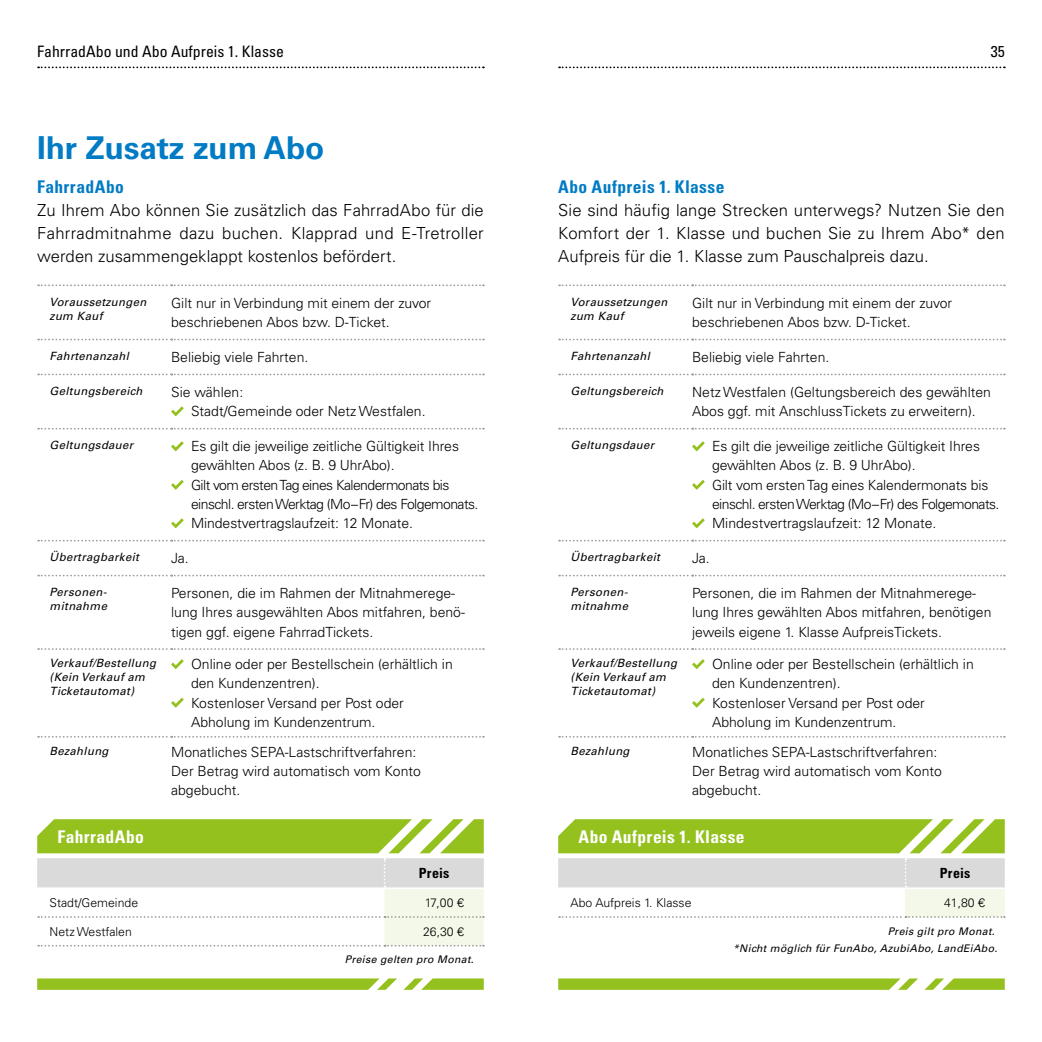
<style>
.page{position:relative;width:1042px;height:1042px;background:#fff}
.page>*{position:absolute;margin:0;border:0;box-sizing:border-box;transform-origin:0 0}
.t1{font:700 31.5px "Univers LT Pro 65";letter-spacing:-.005em;color:#007bc4}
.t2{font:700 condensed 17.5px "Univers LT Pro";letter-spacing:.025em;color:#007bc4}
.t3{font:700 condensed 17.5px "Univers LT Pro";letter-spacing:.025em;color:#fff}
.t4{font:300 16.62px/22.8px "Univers LT Pro 45";color:#000;text-align:justify}
.t5{font:condensed 15.75px "Univers LT Pro";color:#000}
.t6{font:300 14px/19.2px "Univers LT Pro 45";color:#000}
.t7{font:300 14px/19.2px "Univers LT Pro 45";letter-spacing:-.025em;color:#000}
.t8{font:700 condensed 14px "Univers LT Pro";letter-spacing:.02em;color:#000}
.t9{font:300 12.25px "Univers LT Pro 45";color:#000}
.t10{font:italic 11.38px/14px "Univers LT Pro 55";letter-spacing:.03em;color:#000}
.t11{font:italic 10.5px/17.5px "Univers LT Pro 55";letter-spacing:.03em;color:#000;text-align:right}
</style>
<div class="page">
<svg style="left:38px;top:284px;width:446px;height:2px"></svg>
<svg style="left:38px;top:339px;width:446px;height:1px"></svg>
<svg style="left:38px;top:374px;width:446px;height:1px"></svg>
<svg style="left:38px;top:428px;width:446px;height:1px"></svg>
<svg style="left:38px;top:540px;width:446px;height:1px"></svg>
<svg style="left:38px;top:575px;width:446px;height:1px"></svg>
<svg style="left:38px;top:648px;width:446px;height:2px"></svg>
<svg style="left:38px;top:736px;width:446px;height:1px"></svg>
<svg style="left:171px;top:406px;width:13px;height:10px"></svg>
<svg style="left:171px;top:441px;width:13px;height:10px"></svg>
<svg style="left:171px;top:480px;width:13px;height:10px"></svg>
<svg style="left:171px;top:518px;width:13px;height:10px"></svg>
<svg style="left:171px;top:659px;width:13px;height:10px"></svg>
<svg style="left:171px;top:698px;width:13px;height:9px"></svg>
<svg style="left:559px;top:284px;width:446px;height:2px"></svg>
<svg style="left:559px;top:339px;width:446px;height:1px"></svg>
<svg style="left:559px;top:374px;width:446px;height:1px"></svg>
<svg style="left:559px;top:428px;width:446px;height:1px"></svg>
<svg style="left:559px;top:540px;width:446px;height:1px"></svg>
<svg style="left:559px;top:575px;width:446px;height:1px"></svg>
<svg style="left:559px;top:648px;width:446px;height:2px"></svg>
<svg style="left:559px;top:736px;width:446px;height:1px"></svg>
<svg style="left:692px;top:441px;width:12px;height:10px"></svg>
<svg style="left:692px;top:480px;width:12px;height:10px"></svg>
<svg style="left:692px;top:518px;width:12px;height:10px"></svg>
<svg style="left:692px;top:659px;width:12px;height:10px"></svg>
<svg style="left:692px;top:698px;width:12px;height:9px"></svg>
<div style="left:905px;top:888px;width:100px;height:29px;background:#f4f8e9"></div>
<hr style="left:905px;top:887px;width:100px;height:2px;background:#fff">
<svg style="left:559px;top:916px;width:446px;height:2px"></svg>
<svg style="left:558px;top:819px;width:447px;height:69px;background:#c0d38c"></svg>
<svg style="left:559px;top:66px;width:446px;height:2px"></svg>
<svg style="left:558px;top:978px;width:360px;height:12px;background:#9ec633"></svg>
<svg style="left:924px;top:978px;width:81px;height:12px"></svg>
<svg style="left:38px;top:66px;width:446px;height:2px"></svg>
<svg style="left:37px;top:978px;width:360px;height:12px;background:#9ec633"></svg>
<svg style="left:403px;top:978px;width:81px;height:12px"></svg>
<svg style="left:37px;top:819px;width:447px;height:127px"></svg>
<p class="t5" style="left:37px;top:41px;width:248px">FahrradAbo und Abo Aufpreis 1. Klasse</p>
<p class="t5" style="left:991px;top:41px;width:15px">35</p>
<h1 class="t1" style="left:37px;top:126px;width:289px">Ihr Zusatz zum Abo</h1>
<p class="t2" style="left:37px;top:176px;width:88px">FahrradAbo</p>
<p class="t4" style="left:37px;top:198px;width:448px">Zu Ihrem Abo können Sie zusätzlich das FahrradAbo für die Fahrradmitnahme dazu buchen. Klapprad und E-Tretroller werden zusammengeklappt kostenlos befördert.</p>
<p class="t10" style="left:50px;top:294px;width:98px">Voraussetzungen zum Kauf</p>
<p class="t6" style="left:171px;top:293px;width:262px">Gilt nur in Verbindung mit einem der zuvor beschriebenen Abos bzw. D-Ticket.</p>
<p class="t10" style="left:50px;top:349px;width:81px">Fahrtenanzahl</p>
<p class="t6" style="left:171px;top:347px;width:139px">Beliebig viele Fahrten.</p>
<p class="t10" style="left:50px;top:384px;width:94px">Geltungsbereich</p>
<p class="t6" style="left:191px;top:382px;width:236px;text-indent:-20px">Sie wählen:<br>Stadt/Gemeinde oder Netz Westfalen.</p>
<p class="t10" style="left:50px;top:438px;width:85px">Geltungsdauer</p>
<p class="t7" style="left:191px;top:436px;width:289px">Es gilt die jeweilige zeitliche Gültigkeit Ihres gewählten Abos (z. B. 9 UhrAbo).<br>Gilt vom ersten Tag eines Kalendermonats bis einschl. ersten Werktag (Mo–Fr) des Folgemonats.<br>Mindestvertragslaufzeit: 12 Monate.</p>
<p class="t10" style="left:50px;top:550px;width:91px">Übertragbarkeit</p>
<p class="t6" style="left:171px;top:548px;width:19px">Ja.</p>
<p class="t10" style="left:50px;top:585px;width:59px">Personen&shy;mitnahme</p>
<p class="t6" style="left:171px;top:583px;width:295px">Personen, die im Rahmen der Mitnahmerege&shy;lung Ihres ausgewählten Abos mitfahren, benö&shy;tigen ggf. eigene FahrradTickets.</p>
<p class="t10" style="left:50px;top:656px;width:108px">Verkauf/Bestellung (Kein Verkauf am<br>Ticketautomat)</p>
<p class="t6" style="left:191px;top:654px;width:263px">Online oder per Bestellschein (erhältlich in den Kundenzentren).<br>Kostenloser Versand per Post oder<br>Abholung im Kundenzentrum.</p>
<p class="t10" style="left:50px;top:743px;width:60px">Bezahlung</p>
<p class="t6" style="left:171px;top:742px;width:251px">Monatliches SEPA-Lastschriftverfahren:<br>Der Betrag wird automatisch vom Konto abgebucht.</p>
<p class="t3" style="left:57px;top:825px;width:88px">FahrradAbo</p>
<p class="t8" style="left:419px;top:865px;width:32px">Preis</p>
<p class="t9" style="left:50px;top:894px;width:90px">Stadt/Gemeinde</p>
<p class="t9" style="left:425px;top:894px;width:41px">17,00 €</p>
<p class="t9" style="left:50px;top:923px;width:84px">Netz Westfalen</p>
<p class="t9" style="left:423px;top:923px;width:42px">26,30 €</p>
<p class="t11" style="left:345px;top:950px;width:130px">Preise gelten pro Monat.</p>
<p class="t2" style="left:558px;top:176px;width:168px">Abo Aufpreis 1. Klasse</p>
<p class="t4" style="left:558px;top:198px;width:448px">Sie sind häufig lange Strecken unterwegs? Nutzen Sie den Komfort der 1. Klasse und buchen Sie zu Ihrem Abo* den Aufpreis für die 1. Klasse zum Pauschalpreis dazu.</p>
<p class="t10" style="left:570px;top:294px;width:98px">Voraussetzungen zum Kauf</p>
<p class="t6" style="left:692px;top:293px;width:262px">Gilt nur in Verbindung mit einem der zuvor beschriebenen Abos bzw. D-Ticket.</p>
<p class="t10" style="left:570px;top:349px;width:81px">Fahrtenanzahl</p>
<p class="t6" style="left:692px;top:347px;width:139px">Beliebig viele Fahrten.</p>
<p class="t10" style="left:570px;top:384px;width:94px">Geltungsbereich</p>
<p class="t6" style="left:692px;top:382px;width:300px">Netz Westfalen (Geltungsbereich des gewählten<br>Abos ggf. mit AnschlussTickets zu erweitern).</p>
<p class="t10" style="left:570px;top:438px;width:85px">Geltungsdauer</p>
<p class="t6" style="left:712px;top:436px;width:289px">Es gilt die jeweilige zeitliche Gültigkeit Ihres gewählten Abos (z. B. 9 UhrAbo).<br>Gilt vom ersten Tag eines Kalendermonats bis einschl. ersten Werktag (Mo–Fr) des Folgemonats.<br>Mindestvertragslaufzeit: 12 Monate.</p>
<p class="t10" style="left:570px;top:550px;width:91px">Übertragbarkeit</p>
<p class="t6" style="left:692px;top:548px;width:19px">Ja.</p>
<p class="t10" style="left:570px;top:585px;width:59px">Personen&shy;mitnahme</p>
<p class="t6" style="left:692px;top:583px;width:301px">Personen, die im Rahmen der Mitnahmerege&shy;lung Ihres gewählten Abos mitfahren, benötigen jeweils eigene 1. Klasse AufpreisTickets.</p>
<p class="t10" style="left:570px;top:656px;width:108px">Verkauf/Bestellung (Kein Verkauf am<br>Ticketautomat)</p>
<p class="t6" style="left:712px;top:654px;width:263px">Online oder per Bestellschein (erhältlich in den Kundenzentren).<br>Kostenloser Versand per Post oder<br>Abholung im Kundenzentrum.</p>
<p class="t10" style="left:570px;top:743px;width:60px">Bezahlung</p>
<p class="t6" style="left:692px;top:742px;width:251px">Monatliches SEPA-Lastschriftverfahren:<br>Der Betrag wird automatisch vom Konto abgebucht.</p>
<p class="t3" style="left:578px;top:825px;width:168px">Abo Aufpreis 1. Klasse</p>
<p class="t8" style="left:940px;top:865px;width:32px">Preis</p>
<p class="t9" style="left:570px;top:894px;width:122px">Abo Aufpreis 1. Klasse</p>
<p class="t9" style="left:944px;top:894px;width:42px">41,80 €</p>
<p class="t11" style="left:733px;top:921px;width:266px">Preis gilt pro Monat.<br>*Nicht möglich für FunAbo, AzubiAbo, LandEiAbo.</p>
</div>
